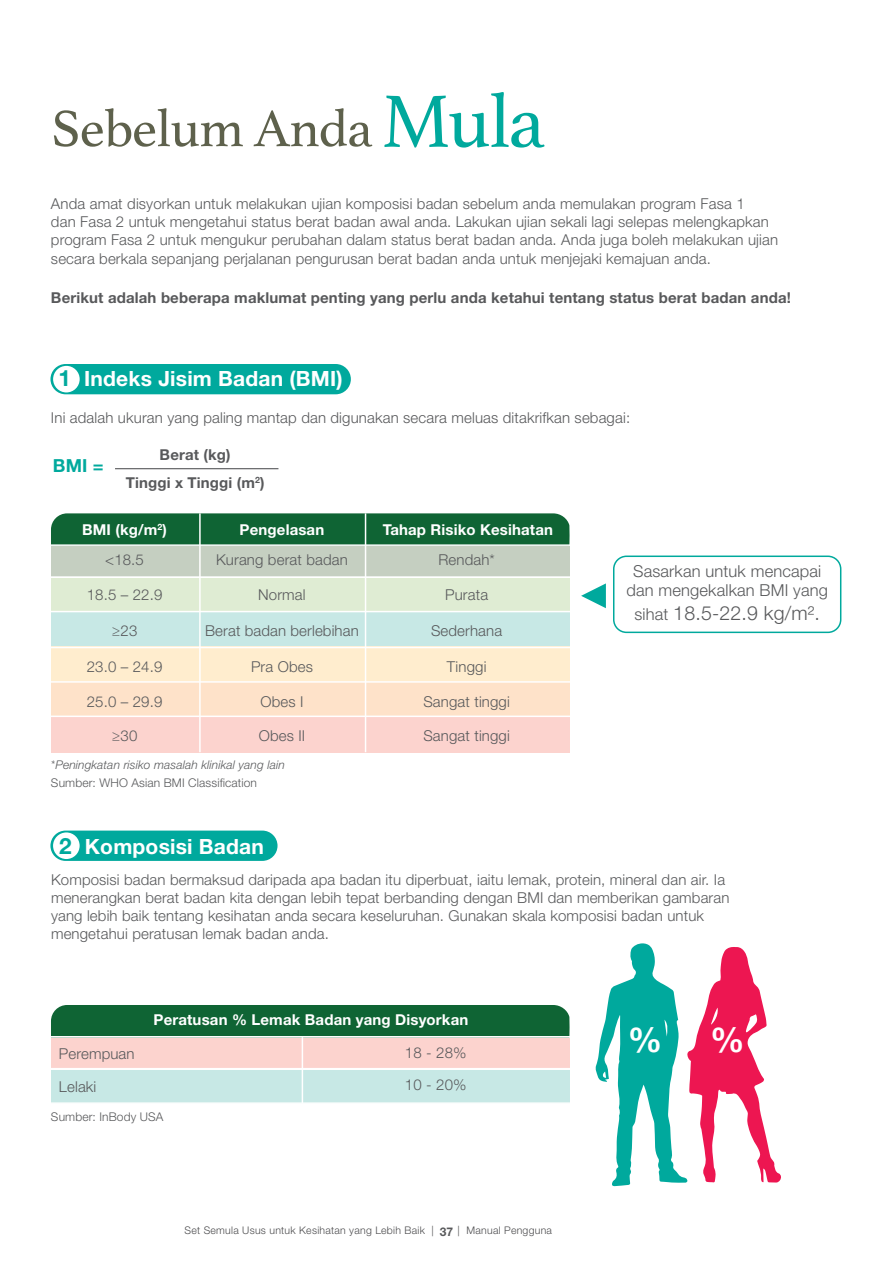
<style>
.page{position:relative;width:893px;height:1263px;background:#fff}
.page>*{position:absolute;margin:0;border:0;box-sizing:border-box;transform-origin:0 0}
.t1{font:54px "Athelas";letter-spacing:-.02em;color:#5e614c}
.t2{font:700 34.5px "Helvetica Neue LT Std";color:#fff}
.t3{font:700 21px "Helvetica Neue LT Std";letter-spacing:.01em;color:#fff}
.t4{font:300 19.5px "Helvetica Neue LT Std";letter-spacing:.01em;color:#58595b}
.t5{font:700 18px "Helvetica Neue LT Std";color:#00a99d}
.t6{font:300 16.5px/19.8px "Helvetica Neue LT Std";letter-spacing:.01em;color:#58595b;text-align:center}
.t7{font:300 15px/18px "Helvetica Neue LT Std";letter-spacing:.01em;color:#58595b}
.t8{font:700 15px/27.6px "Helvetica Neue LT Std";letter-spacing:.01em;color:#58595b;text-align:center}
.t9{font:700 15px "Helvetica Neue LT Std";letter-spacing:.01em;color:#fff}
.t10{font:300 12px "Helvetica Neue LT Std";letter-spacing:.01em;color:#58595b}
.t11{font:italic 300 12px "Helvetica Neue LT Std";letter-spacing:.01em;color:#58595b}
.t12{font:300 10.5px "Helvetica Neue LT Std";letter-spacing:.025em;color:#4d4d4f}
.s1{font-size:78px;color:#00a99d}
.s2{font-size:22.5px;color:#00a99d}
.s3{font-size:16.5px}
.s4{font-weight:700;font-size:12px;color:#58595b}
</style>
<div class="page">
<div style="left:613px;top:555px;width:228px;height:78px;border:2px solid #00a99d;border-radius:13px"></div>
<div style="left:50px;top:364px;width:301px;height:30px;background:#00a99d;border-radius:15px"></div>
<div style="left:53px;top:366px;width:27px;height:26px;background:#fff;border-radius:50%"></div>
<div style="left:50px;top:830px;width:227px;height:31px;background:#00a99d;border-radius:15px"></div>
<div style="left:53px;top:832px;width:27px;height:27px;background:#fff;border-radius:50%"></div>
<div style="left:51px;top:513px;width:519px;height:31px;background:#0f6434"></div>
<div style="left:51px;top:547px;width:518px;height:30px;background:#c5cfc1"></div>
<div style="left:51px;top:578px;width:518px;height:34px;background:#dfecd3"></div>
<div style="left:51px;top:612px;width:518px;height:35px;background:#c7e8e5"></div>
<div style="left:51px;top:647px;width:518px;height:35px;background:#ffedce"></div>
<div style="left:51px;top:682px;width:518px;height:35px;background:#fee2c9"></div>
<div style="left:51px;top:717px;width:518px;height:35px;background:#fcd3ce"></div>
<hr style="left:365px;top:513px;width:1px;height:239px;background:#fff">
<hr style="left:199px;top:513px;width:2px;height:239px;background:#fff">
<hr style="left:51px;top:715px;width:520px;height:2px;background:#fff">
<hr style="left:51px;top:681px;width:520px;height:2px;background:#fff">
<hr style="left:51px;top:611px;width:520px;height:1px;background:#fff">
<hr style="left:51px;top:647px;width:520px;height:1px;background:#fff">
<hr style="left:51px;top:576px;width:520px;height:2px;background:#fff">
<div style="left:51px;top:1005px;width:519px;height:31px;background:#0f6434"></div>
<div style="left:51px;top:1038px;width:518px;height:31px;background:#fcd3ce"></div>
<div style="left:51px;top:1070px;width:518px;height:34px;background:#c7e8e5"></div>
<hr style="left:302px;top:1037px;width:1px;height:66px;background:#fff">
<hr style="left:51px;top:1102px;width:520px;height:2px;background:#fff">
<hr style="left:51px;top:1068px;width:520px;height:1px;background:#fff">
<hr style="left:115px;top:468px;width:163px;height:1px;background:#58595b">
<svg style="left:595px;top:943px;width:186px;height:243px"></svg>
<svg style="left:581px;top:583px;width:25px;height:25px"></svg>
<h1 class="t1" style="left:51px;top:85px;width:496px">Sebelum Anda <span class="s1">Mula</span></h1>
<p class="t7" style="left:51px;top:195px;width:729px">Anda amat disyorkan untuk melakukan ujian komposisi badan sebelum anda memulakan program Fasa 1<br>dan Fasa 2 untuk mengetahui status berat badan awal anda. Lakukan ujian sekali lagi selepas melengkapkan program Fasa 2 untuk mengukur perubahan dalam status berat badan anda. Anda juga boleh melakukan ujian secara berkala sepanjang perjalanan pengurusan berat badan anda untuk menjejaki kemajuan anda.</p>
<p class="t8" style="left:51px;top:283px;width:741px">Berikut adalah beberapa maklumat penting yang perlu anda ketahui tentang status berat badan anda!</p>
<h3 class="t3" style="left:58px;top:365px;width:286px"><span class="s2">1</span> Indeks Jisim Badan (BMI)</h3>
<p class="t7" style="left:51px;top:408px;width:581px">Ini adalah ukuran yang paling mantap dan digunakan secara meluas ditakrifkan sebagai:</p>
<p class="t5" style="left:53px;top:454px;width:52px">BMI =</p>
<p class="t8" style="left:126px;top:440px;width:140px">Berat (kg)<br>Tinggi x Tinggi (m<sup>2</sup>)</p>
<p class="t9" style="left:82px;top:520px;width:86px">BMI (kg/m<sup>2</sup>)</p>
<p class="t9" style="left:240px;top:520px;width:86px">Pengelasan</p>
<p class="t9" style="left:383px;top:520px;width:172px">Tahap Risiko Kesihatan</p>
<p class="t7" style="left:105px;top:550px;width:40px">&lt;18.5</p>
<p class="t7" style="left:87px;top:586px;width:77px">18.5 – 22.9</p>
<p class="t7" style="left:112px;top:622px;width:27px">≥23</p>
<p class="t7" style="left:87px;top:657px;width:77px">23.0 – 24.9</p>
<p class="t7" style="left:87px;top:692px;width:77px">25.0 – 29.9</p>
<p class="t7" style="left:112px;top:726px;width:27px">≥30</p>
<p class="t7" style="left:438px;top:550px;width:58px">Rendah*</p>
<p class="t7" style="left:445px;top:586px;width:44px">Purata</p>
<p class="t7" style="left:431px;top:622px;width:73px">Sederhana</p>
<p class="t7" style="left:447px;top:657px;width:41px">Tinggi</p>
<p class="t7" style="left:423px;top:692px;width:88px">Sangat tinggi</p>
<p class="t7" style="left:423px;top:726px;width:88px">Sangat tinggi</p>
<p class="t7" style="left:216px;top:550px;width:133px">Kurang berat badan</p>
<p class="t7" style="left:258px;top:586px;width:49px">Normal</p>
<p class="t7" style="left:205px;top:622px;width:155px">Berat badan berlebihan</p>
<p class="t7" style="left:251px;top:657px;width:63px">Pra Obes</p>
<p class="t7" style="left:260px;top:692px;width:44px">Obes I</p>
<p class="t7" style="left:259px;top:726px;width:48px">Obes II</p>
<p class="t11" style="left:51px;top:757px;width:235px">*Peningkatan risiko masalah klinikal yang lain</p>
<p class="t10" style="left:51px;top:775px;width:208px">Sumber: WHO Asian BMI Classification</p>
<h3 class="t3" style="left:59px;top:833px;width:206px"><span class="s2">2</span> Komposisi Badan</h3>
<p class="t6" style="left:626px;top:560px;width:203px">Sasarkan untuk mencapai dan mengekalkan BMI yang</p>
<h3 class="t4" style="left:634px;top:601px;width:187px"><span class="s3">sihat</span> 18.5-22.9 kg/m².</h3>
<p class="t7" style="left:51px;top:870px;width:680px">Komposisi badan bermaksud daripada apa badan itu diperbuat, iaitu lemak, protein, mineral dan air. Ia menerangkan berat badan kita dengan lebih tepat berbanding dengan BMI dan memberikan gambaran yang lebih baik tentang kesihatan anda secara keseluruhan. Gunakan skala komposisi badan untuk mengetahui peratusan lemak badan anda.</p>
<p class="t9" style="left:154px;top:1010px;width:316px">Peratusan % Lemak Badan yang Disyorkan</p>
<p class="t7" style="left:59px;top:1036px;width:77px;line-height:32.8px">Perempuan<br>Lelaki</p>
<p class="t7" style="left:405px;top:1035px;width:63px;line-height:32.8px">18 - 28%<br>10 - 20%</p>
<p class="t10" style="left:51px;top:1109px;width:114px">Sumber: InBody USA</p>
<p class="t12" style="left:185px;top:1224px;width:369px">Set Semula Usus untuk Kesihatan yang Lebih Baik | <span class="s4">37</span> | Manual Pengguna</p>
<h2 class="t2" style="left:628px;top:1019px;width:36px">%</h2>
<h2 class="t2" style="left:710px;top:1019px;width:36px">%</h2>
</div>
